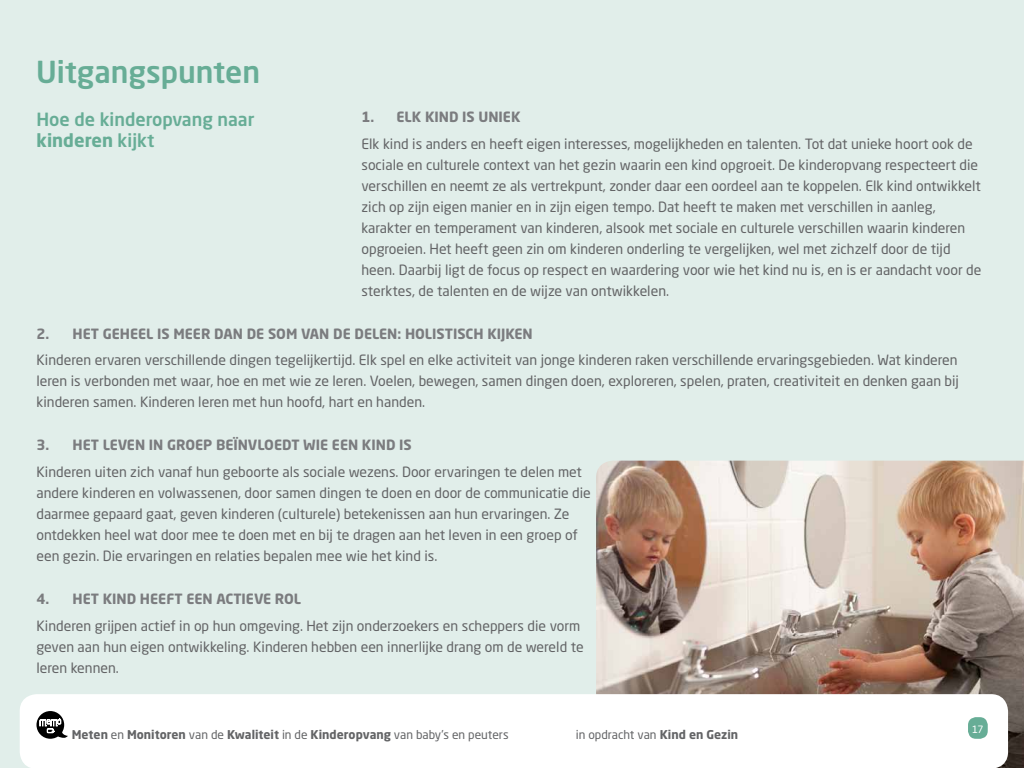
<style>
.page{position:relative;width:1024px;height:768px;background:#e1eeea}
.page>*{position:absolute;margin:0;border:0;box-sizing:border-box;transform-origin:0 0}
.t1{font:500 30px "Neo Sans Pro";color:#67ad96}
.t2{font:500 18px/21px "Neo Sans Pro";color:#67ad96}
.t3{font:14px/21px "Neo Sans Pro";color:#636466}
.t4{font:700 14px "Neo Sans Pro";color:#7b7c7f}
.t5{font:700 12px "Neo Sans Pro";color:#636466}
.t6{font:12px "Neo Sans Pro";color:#636466}
.t7{font:10px "Neo Sans Pro";color:#fff}
.s1{font-weight:700}
.s2{font-weight:400}
</style>
<div class="page">
<img style="left:596px;top:461px;width:428px;height:307px">
<div style="left:20px;top:694px;width:988px;height:74px;background:#fff"></div>
<div style="left:968px;top:717px;width:20px;height:22px;background:#67ad96;border-radius:8px"></div>
<div style="left:36px;top:711px;width:28px;height:28px;background:#000;border-radius:50%"></div>
<svg style="left:39px;top:719px;width:29px;height:19px"></svg>
<h1 class="t1" style="left:36px;top:53px;width:226px">Uitgangspunten</h1>
<p class="t2" style="left:36px;top:108px;width:220px">Hoe de kinderopvang naar<br><span class="s1">KINDEREN</span> kijkt</p>
<p class="t4" style="left:361px;top:108px;width:151px">1. ELK KIND IS UNIEK</p>
<p class="t3" style="left:361px;top:133px;width:621px">Elk kind is anders en heeft eigen interesses, mogelijkheden en talenten. Tot dat unieke hoort ook de sociale en culturele context van het gezin waarin een kind opgroeit. De kinderopvang respecteert die verschillen en neemt ze als vertrekpunt, zonder daar een oordeel aan te koppelen. Elk kind ontwikkelt zich op zijn eigen manier en in zijn eigen tempo. Dat heeft te maken met verschillen in aanleg, karakter en temperament van kinderen, alsook met sociale en culturele verschillen waarin kinderen opgroeien. Het heeft geen zin om kinderen onderling te vergelijken, wel met zichzelf door de tijd heen. Daarbij ligt de focus op respect en waardering voor wie het kind nu is, en is er aandacht voor de sterktes, de talenten en de wijze van ontwikkelen.</p>
<p class="t4" style="left:36px;top:324px;width:102px">2. HET GEHEEL</p>
<p class="t4" style="left:157px;top:324px;width:26px">IS MEE</p>
<p class="t4" style="left:201px;top:324px;width:78px">R DAN DE SOM</p>
<p class="t4" style="left:301px;top:324px;width:233px">VAN DE DELEN: HOLISTISCH KIJKEN</p>
<p class="t3" style="left:36px;top:349px;width:924px;text-align:justify">Kinderen ervaren verschillende dingen tegelijkertijd. Elk spel en elke activiteit van jonge kinderen raken verschillende ervaringsgebieden. Wat kinderen leren is verbonden met waar, hoe en met wie ze leren. Voelen, bewegen, samen dingen doen, exploreren, spelen, praten, creativiteit en denken gaan bij kinderen samen. Kinderen leren met hun hoofd, hart en handen.</p>
<p class="t4" style="left:36px;top:436px;width:75px">3. HET LEVE</p>
<p class="t4" style="left:135px;top:436px;width:118px">N IN GROE P BEÏNVLOE</p>
<p class="t4" style="left:282px;top:436px;width:130px">DT WIE EEN KIND IS</p>
<p class="t3" style="left:36px;top:461px;width:556px">Kinderen uiten zich vanaf hun geboorte als sociale wezens. Door ervaringen te delen met andere kinderen en volwassenen, door samen dingen te doen en door de communicatie die daarmee gepaard gaat, geven kinderen (culturele) betekenissen aan hun ervaringen. Ze ontdekken heel wat door mee te doen met en bij te dragen aan het leven in een groep of een gezin. Die ervaringen en relaties bepalen mee wie het kind is.</p>
<p class="t4" style="left:36px;top:590px;width:219px">4. HET KIND HEEFT EEN ACTIEVE</p>
<p class="t4" style="left:275px;top:590px;width:19px">ROL</p>
<p class="t3" style="left:36px;top:615px;width:549px">Kinderen grijpen actief in op hun omgeving. Het zijn onderzoekers en scheppers die vorm geven aan hun eigen ontwikkeling. Kinderen hebben een innerlijke drang om de wereld te leren kennen.</p>
<p class="t5" style="left:72px;top:727px;width:438px">METEN <span class="s2">en</span> MONITOREN <span class="s2">van de</span> KWALITEIT <span class="s2">in de</span> KINDEROPVANG <span class="s2">van baby’s en peuters</span></p>
<p class="t6" style="left:576px;top:727px;width:164px">in opdracht van <span class="s1">KIND EN GEZIN</span></p>
<p class="t7" style="left:972px;top:723px;width:13px">17</p>
</div>
